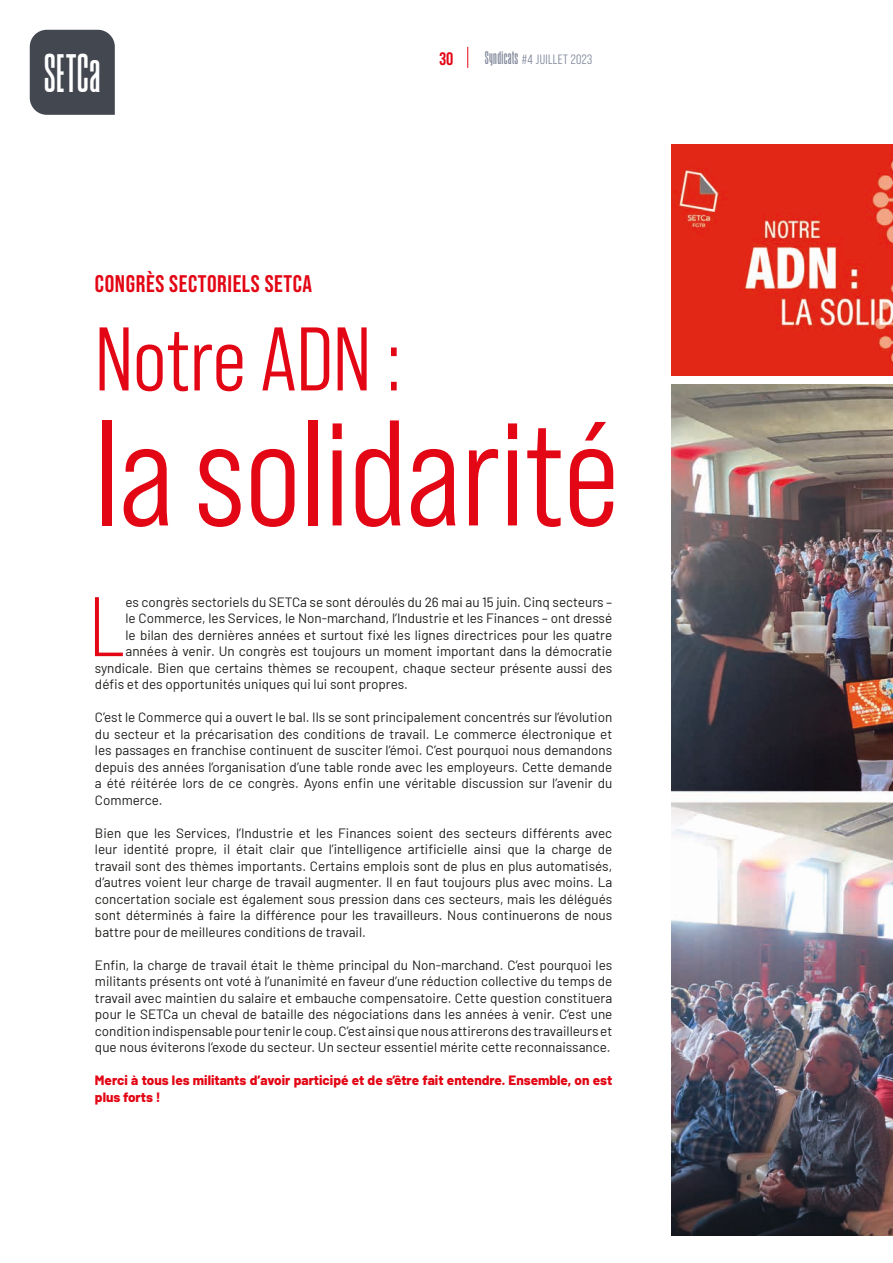
<style>
.page{position:relative;width:893px;height:1263px;background:#fff}
.page>*{position:absolute;margin:0;border:0;box-sizing:border-box;transform-origin:0 0}
.t1{font:150px "Bebas Neue Pro Middle";color:#e30614}
.t2{font:90px "Bebas Neue Pro Middle";color:#e30614}
.t3{font:84.15px "Bebas Neue Pro Exp Bk";color:#e30614}
.t4{font:700 40.5px "August";letter-spacing:.005em;color:#fff}
.t5{font:700 24px "Bebas Neue Pro";letter-spacing:.025em;color:#e30614}
.t6{font:700 18px "Bebas Neue Pro";color:#e30614}
.t7{font:13.5px/16.5px "Barlow";color:#1d1d1b;text-align:justify}
.t8{font:800 13.5px/16.5px "Barlow";color:#e30614}
.t9{font:13.5px "Bebas Neue Pro Middle";letter-spacing:.025em;color:#82899b}
.s1{font-family:"August";font-weight:700}
</style>
<div class="page">
<img style="left:672px;top:385px;width:221px;height:850px">
<img style="left:672px;top:145px;width:221px;height:231px">
<svg style="left:467px;top:47px;width:1px;height:21px"></svg>
<div style="left:30px;top:30px;width:85px;height:85px;background:#434750"></div>
<h3 class="t4" style="left:44px;top:46px;width:59px">SETCa</h3>
<h3 class="t6" style="left:439px;top:48px;width:15px">30</h3>
<p class="t9" style="left:485px;top:52px;width:109px"><span class="s1">Syndicats</span> #4 JUILLET 2023</p>
<h3 class="t5" style="left:95px;top:270px;width:219px">CONGRÈS SECTORIELS SETCA</h3>
<h2 class="t2" style="left:95px;top:309px;width:308px">Notre ADN :</h2>
<h1 class="t1" style="left:95px;top:389px;width:525px">la solidarité</h1>
<h3 class="t3" style="left:89px;top:576px;width:38px">L</h3>
<p class="t7" style="left:125px;top:592px;width:488px">es congrès sectoriels du SETCa se sont déroulés du 26 mai au 15 juin. Cinq secteurs –</p>
<p class="t7" style="left:125px;top:609px;width:488px">le Commerce, les Services, le Non-marchand, l’Industrie et les Finances – ont dressé</p>
<p class="t7" style="left:125px;top:625px;width:488px">le bilan des dernières années et surtout fixé les lignes directrices pour les quatre</p>
<p class="t7" style="left:125px;top:642px;width:488px">années à venir. Un congrès est toujours un moment important dans la démocratie</p>
<p class="t7" style="left:95px;top:658px;width:519px">syndicale. Bien que certains thèmes se recoupent, chaque secteur présente aussi des</p>
<p class="t7" style="left:95px;top:675px;width:315px">défis et des opportunités uniques qui lui sont propres.</p>
<p class="t7" style="left:95px;top:708px;width:519px">C’est le Commerce qui a ouvert le bal. Ils se sont principalement concentrés sur l’évolution du secteur et la précarisation des conditions de travail. Le commerce électronique et les passages en franchise continuent de susciter l’émoi. C’est pourquoi nous demandons depuis des années l’organisation d’une table ronde avec les employeurs. Cette demande a été réitérée lors de ce congrès. Ayons enfin une véritable discussion sur l’avenir du Commerce.</p>
<p class="t7" style="left:95px;top:823px;width:519px">Bien que les Services, l’Industrie et les Finances soient des secteurs différents avec leur identité propre, il était clair que l’intelligence artificielle ainsi que la charge de travail sont des thèmes importants. Certains emplois sont de plus en plus automatisés, d’autres voient leur charge de travail augmenter. Il en faut toujours plus avec moins. La concertation sociale est également sous pression dans ces secteurs, mais les délégués sont déterminés à faire la différence pour les travailleurs. Nous continuerons de nous battre pour de meilleures conditions de travail.</p>
<p class="t7" style="left:95px;top:955px;width:519px">Enfin, la charge de travail était le thème principal du Non-marchand. C’est pourquoi les militants présents ont voté à l’unanimité en faveur d’une réduction collective du temps de travail avec maintien du salaire et embauche compensatoire. Cette question constituera pour le SETCa un cheval de bataille des négociations dans les années à venir. C’est une condition indispensable pour tenir le coup. C’est ainsi que nous attirerons des travailleurs et que nous éviterons l’exode du secteur. Un secteur essentiel mérite cette reconnaissance.</p>
<p class="t8" style="left:95px;top:1071px;width:519px">Merci à tous les militants d’avoir participé et de s’être fait entendre. Ensemble, on est plus forts !</p>
</div>
